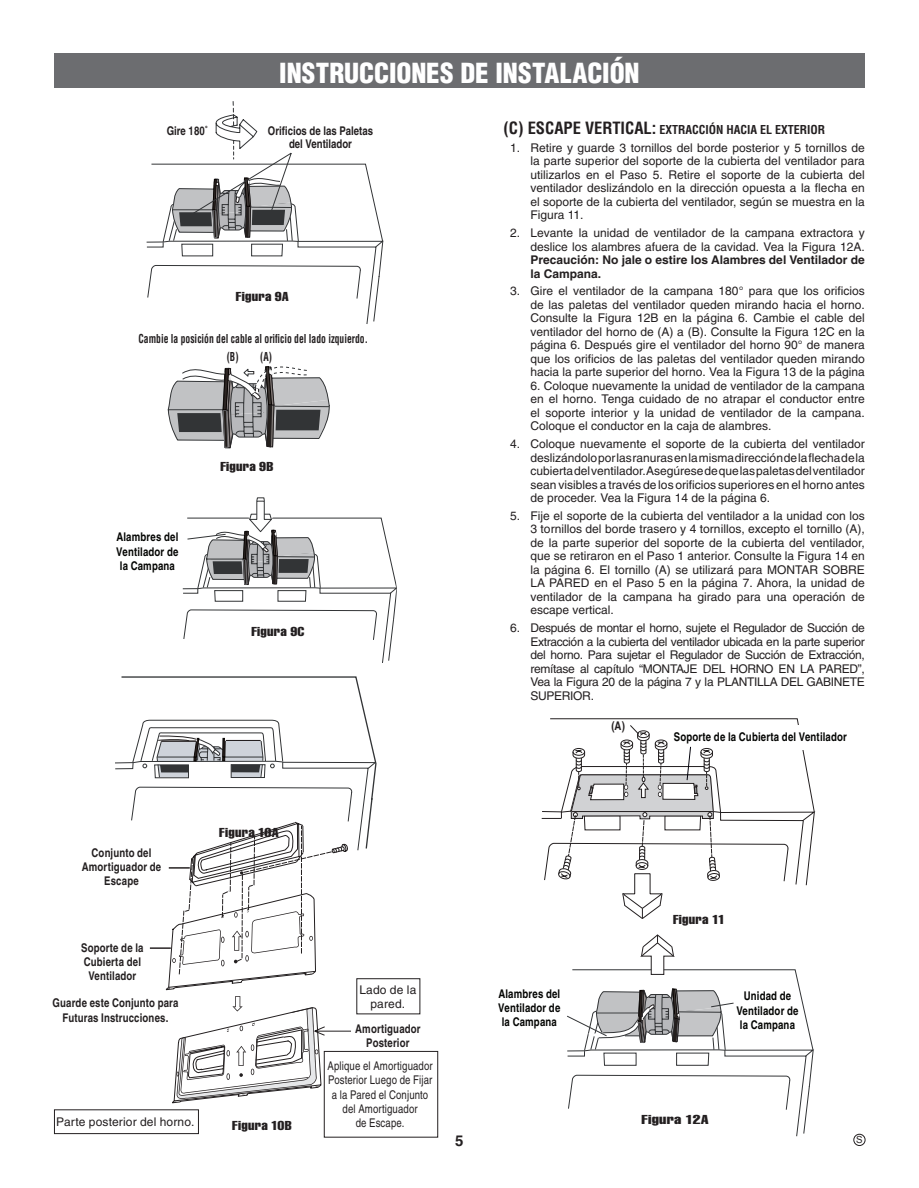
<style>
.page{position:relative;width:919px;height:1188px;background:#fff}
.page>*{position:absolute;margin:0;border:0;box-sizing:border-box;transform-origin:0 0}
.t1{font:900 condensed 27px "Helvetica";letter-spacing:-.005em;color:#fff}
.t2{font:700 15px "Helvetica";color:#231f20}
.t3{font:extra-condensed 12.75px "Helvetica";letter-spacing:.02em;color:#231f20;scale:1.18 1}
.t4{font:extra-condensed 12.75px "Helvetica";letter-spacing:.02em;color:#231f20;scale:1.33 1}
.t5{font:12px/13.5px "Helvetica";color:#231f20;text-align:justify}
.t6{font:700 12px/14.4px "Helvetica";letter-spacing:.01em;color:#231f20;text-align:center;scale:.8 1}
.t7{font:700 12px/14.4px "Helvetica";letter-spacing:.015em;color:#040503;text-align:justify;scale:.8 1}
.t8{font:12px/14.4px "Helvetica";color:#231f20;text-align:center;scale:.8 1}
.t9{font:700 12px/13.5px "Helvetica";letter-spacing:.01em;color:#231f20}
.t10{font:700 condensed 12px/18px "Helvetica";color:#231f20;scale:.8 1}
.t11{font:700 condensed 12px "Helvetica";color:#231f20}
.t12{font:9.75px "Arial";color:#231f20}
.s1{font-size:16.5px}
</style>
<div class="page">
<div style="left:853px;top:1134px;width:12px;height:12px;border:1px solid #231f20;border-radius:50%"></div>
<div style="left:54px;top:54px;width:810px;height:34px;background:#6c6d70"></div>
<svg style="left:550px;top:718px;width:249px;height:6px"></svg>
<svg style="left:115px;top:101px;width:282px;height:1002px"></svg>
<div style="left:324px;top:1051px;width:114px;height:87px;border:1px solid #231f20"></div>
<div style="left:356px;top:978px;width:64px;height:36px;border:1px solid #231f20"></div>
<div style="left:54px;top:1109px;width:145px;height:25px;border:1px solid #231f20"></div>
<svg style="left:567px;top:934px;width:246px;height:203px"></svg>
<svg style="left:541px;top:724px;width:273px;height:195px"></svg>
<h1 class="t1" style="left:279px;top:63px;width:362px">INSTRUCCIONES DE INSTALACIÓN</h1>
<p class="t6" style="left:167px;top:125px;width:53px">Gire 180˚</p>
<p class="t6" style="left:268px;top:126px;width:133px;line-height:12.8px">Orificios de las Paletas del Ventilador</p>
<p class="t3" style="left:236px;top:292px;width:46px">Figura 9A</p>
<p class="t10" style="left:227px;top:331px;width:178px;text-indent:-88px">Cambie la posición del cable al orificio del lado izquierdo. (B) (A)</p>
<p class="t7" style="left:116px;top:531px;width:79px">Alambres del Ventilador de la Campana</p>
<p class="t3" style="left:220px;top:462px;width:46px">Figura 9B</p>
<p class="t3" style="left:251px;top:627px;width:46px">Figura 9C</p>
<p class="t6" style="left:82px;top:846px;width:101px">Conjunto del<br>Amortiguador de<br>Escape</p>
<p class="t6" style="left:81px;top:941px;width:80px">Soporte de la<br>Cubierta del<br>Ventilador</p>
<p class="t6" style="left:52px;top:997px;width:159px">Guarde este Conjunto para<br>Futuras Instrucciones.</p>
<p class="t3" style="left:219px;top:827px;width:52px">Figura 10A</p>
<p class="t5" style="left:56px;top:1116px;width:139px">Parte posterior del horno.</p>
<p class="t3" style="left:232px;top:1121px;width:52px">Figura 10B</p>
<p class="t5" style="left:359px;top:983px;width:58px;line-height:14.4px;text-align:center">Lado de la pared.</p>
<p class="t6" style="left:355px;top:1022px;width:83px">Amortiguador<br>Posterior</p>
<p class="t8" style="left:327px;top:1059px;width:133px">Aplique el Amortiguador<br>Posterior Luego de Fijar a la Pared el Conjunto del Amortiguador<br>de Escape.</p>
<p class="t2" style="left:455px;top:1135px;width:10px">5</p>
<p class="t11" style="left:503px;top:125px;width:323px"><span class="s1">(C) ESCAPE VERTICAL:</span> EXTRACCIÓN HACIA EL EXTERIOR</p>
<p class="t5" style="left:530px;top:142px;width:336px;text-indent:-20px">1. Retire y guarde 3 tornillos del borde posterior y 5 tornillos de la parte superior del soporte de la cubierta del ventilador para utilizarlos en el Paso 5. Retire el soporte de la cubierta del ventilador deslizándolo en la dirección opuesta a la flecha en el soporte de la cubierta del ventilador, según se muestra en la Figura 11.</p>
<p class="t5" style="left:510px;top:227px;width:356px;text-align:right">2. Levante la unidad de ventilador de la campana extractora y deslice los alambres afuera de la cavidad. Vea la Figura 12A.</p>
<p class="t9" style="left:530px;top:254px;width:336px">Precaución: No jale o estire los Alambres del Ventilador de la Campana.</p>
<p class="t5" style="left:530px;top:286px;width:336px;text-indent:-20px">3. Gire el ventilador de la campana 180° para que los orificios de las paletas del ventilador queden mirando hacia el horno.<br>Consulte la Figura 12B en la página 6. Cambie el cable del ventilador del horno de (A) a (B). Consulte la Figura 12C en la página 6. Después gire el ventilador del horno 90° de manera que los orificios de las paletas del ventilador queden mirando hacia la parte superior del horno. Vea la Figura 13 de la página</p>
<p class="t5" style="left:530px;top:380px;width:336px">6. Coloque nuevamente la unidad de ventilador de la campana en el horno. Tenga cuidado de no atrapar el conductor entre el soporte interior y la unidad de ventilador de la campana.<br>Coloque el conductor en la caja de alambres.</p>
<p class="t5" style="left:530px;top:438px;width:336px;text-indent:-20px">4. Coloque nuevamente el soporte de la cubierta del ventilador deslizándolo por las ranuras en la misma dirección de la flecha de la cubierta del ventilador. Asegúrese de que las paletas del ventilador sean visibles a través de los orificios superiores en el horno antes de proceder. Vea la Figura 14 de la página 6.</p>
<p class="t5" style="left:530px;top:510px;width:336px;text-indent:-20px">5. Fije el soporte de la cubierta del ventilador a la unidad con los 3 tornillos del borde trasero y 4 tornillos, excepto el tornillo (A), de la parte superior del soporte de la cubierta del ventilador, que se retiraron en el Paso 1 anterior. Consulte la Figura 14 en la página 6. El tornillo (A) se utilizará para MONTAR SOBRE LA PARED en el Paso 5 en la página 7. Ahora, la unidad de ventilador de la campana ha girado para una operación de escape vertical.</p>
<p class="t5" style="left:530px;top:622px;width:336px;text-indent:-20px">6. Después de montar el horno, sujete el Regulador de Succión de Extracción a la cubierta del ventilador ubicada en la parte superior del horno. Para sujetar el Regulador de Succión de Extracción, remítase al capítulo “MONTAJE DEL HORNO EN LA PARED”, Vea la Figura 20 de la página 7 y la PLANTILLA DEL GABINETE SUPERIOR.</p>
<p class="t6" style="left:611px;top:720px;width:18px">(A)</p>
<p class="t7" style="left:673px;top:731px;width:218px">Soporte de la Cubierta del Ventilador</p>
<p class="t3" style="left:672px;top:915px;width:46px">Figura 11</p>
<p class="t7" style="left:498px;top:987px;width:79px">Alambres del Ventilador de la Campana</p>
<p class="t7" style="left:736px;top:990px;width:79px;text-align:center">Unidad de<br>Ventilador de la Campana</p>
<p class="t4" style="left:641px;top:1115px;width:52px">Figura 12A</p>
<p class="t12" style="left:855px;top:1135px;width:8px">S</p>
</div>
